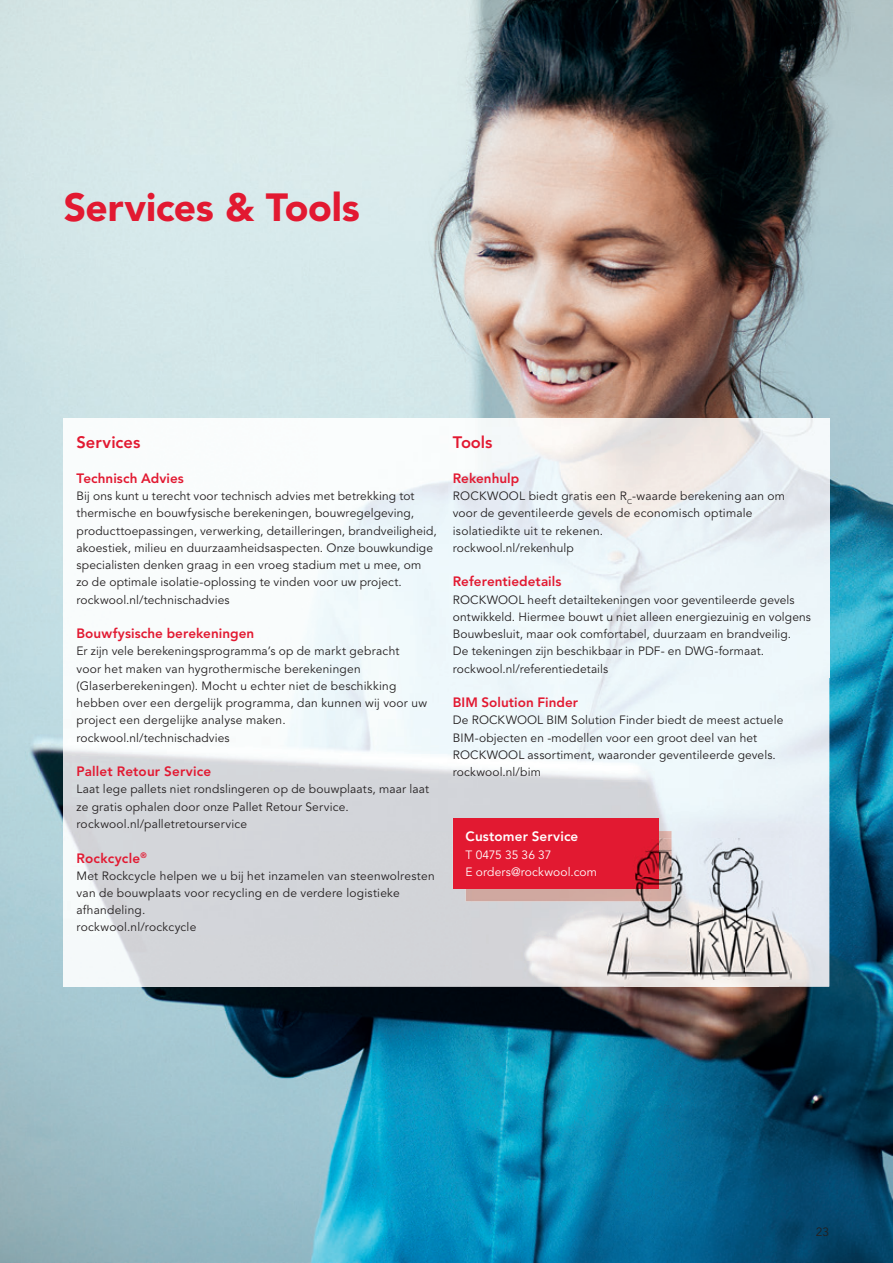
<style>
.page{position:relative;width:893px;height:1263px;background:#fff}
.page>*{position:absolute;margin:0;border:0;box-sizing:border-box;transform-origin:0 0}
.t1{font:900 39px "Avenir LT Pro";letter-spacing:-.01em;color:#e21931}
.t2{font:800 16.5px "Avenir LT Pro";color:#e21931}
.t3{font:800 13.5px "Avenir LT Pro";letter-spacing:.005em;color:#e21931}
.t4{font:800 13.5px "Avenir LT Pro";letter-spacing:.01em;color:#fff}
.t5{font:12px/17.2px "Avenir LT Pro";letter-spacing:.015em;color:#231f20}
.t6{font:12px/17.2px "Avenir LT Pro";letter-spacing:.01em;color:#fff}
</style>
<div class="page">
<img style="left:0;top:0;width:893px;height:1263px">
<img style="left:64px;top:419px;width:765px;height:257px">
<img style="left:64px;top:676px;width:255px;height:310px">
<img style="left:319px;top:676px;width:459px;height:156px">
<img style="left:778px;top:676px;width:51px;height:310px">
<div style="left:319px;top:832px;width:153px;height:154px;background:#d2d4d8"></div>
<img style="left:671px;top:832px;width:108px;height:6px">
<img style="left:472px;top:901px;width:153px;height:85px">
<img style="left:625px;top:980px;width:154px;height:6px">
<img style="left:466px;top:831px;width:205px;height:70px">
<div style="left:453px;top:818px;width:206px;height:70px;background:#e21931"></div>
<img style="left:671px;top:838px;width:74px;height:47px">
<img style="left:745px;top:838px;width:46px;height:142px">
<img style="left:608px;top:885px;width:137px;height:95px">
<img style="left:608px;top:838px;width:63px;height:63px">
<img style="left:608px;top:838px;width:51px;height:50px">
<h1 class="t1" style="left:64px;top:184px;width:298px">Services &amp; Tools</h1>
<h2 class="t2" style="left:77px;top:433px;width:65px">Services</h2>
<p class="t3" style="left:77px;top:470px;width:109px">Technisch Advies</p>
<p class="t5" style="left:77px;top:488px;width:362px">Bij ons kunt u terecht voor technisch advies met betrekking tot thermische en bouwfysische berekeningen, bouwregelgeving, producttoepassingen, verwerking, detailleringen, brandveiligheid, akoestiek, milieu en duurzaamheidsaspecten. Onze bouwkundige specialisten denken graag in een vroeg stadium met u mee, om<br>zo de optimale isolatie-oplossing te vinden voor uw project. rockwool.nl/technischadvies</p>
<p class="t3" style="left:77px;top:625px;width:179px">Bouwfysische berekeningen</p>
<p class="t5" style="left:77px;top:643px;width:352px">Er zijn vele berekeningsprogramma’s op de markt gebracht voor het maken van hygrothermische berekeningen (Glaserberekeningen). Mocht u echter niet de beschikking hebben over een dergelijk programma, dan kunnen wij voor uw project een dergelijke analyse maken. rockwool.nl/technischadvies</p>
<p class="t3" style="left:77px;top:763px;width:136px">Pallet Retour Service</p>
<p class="t5" style="left:77px;top:781px;width:354px">Laat lege pallets niet rondslingeren op de bouwplaats, maar laat ze gratis ophalen door onze Pallet Retour Service. rockwool.nl/palletretourservice</p>
<p class="t3" style="left:77px;top:850px;width:72px">Rockcycle<sup>®</sup></p>
<p class="t5" style="left:77px;top:867px;width:360px">Met Rockcycle helpen we u bij het inzamelen van steenwolresten van de bouwplaats voor recycling en de verdere logistieke afhandeling.<br>rockwool.nl/rockcycle</p>
<h2 class="t2" style="left:453px;top:433px;width:41px">Tools</h2>
<p class="t3" style="left:453px;top:470px;width:68px">Rekenhulp</p>
<p class="t5" style="left:453px;top:488px;width:334px">ROCKWOOL biedt gratis een R<sub>C</sub>-waarde berekening aan om voor de geventileerde gevels de economisch optimale isolatiedikte uit te rekenen.<br>rockwool.nl/rekenhulp</p>
<p class="t3" style="left:453px;top:574px;width:110px">Referentiedetails</p>
<p class="t5" style="left:453px;top:591px;width:360px">ROCKWOOL heeft detailtekeningen voor geventileerde gevels ontwikkeld. Hiermee bouwt u niet alleen energiezuinig en volgens Bouwbesluit, maar ook comfortabel, duurzaam en brandveilig.<br>De tekeningen zijn beschikbaar in PDF- en DWG-formaat. rockwool.nl/referentiedetails</p>
<p class="t3" style="left:453px;top:694px;width:127px">BIM Solution Finder</p>
<p class="t5" style="left:453px;top:712px;width:332px">De ROCKWOOL BIM Solution Finder biedt de meest actuele BIM-objecten en -modellen voor een groot deel van het ROCKWOOL assortiment, waaronder geventileerde gevels. rockwool.nl/bim</p>
<p class="t4" style="left:466px;top:828px;width:114px">Customer Service</p>
<p class="t6" style="left:466px;top:846px;width:133px">T 0475 35 36 37<br>E orders@rockwool.com</p>
<p class="t5" style="left:816px;top:1223px;width:15px">23</p>
</div>
